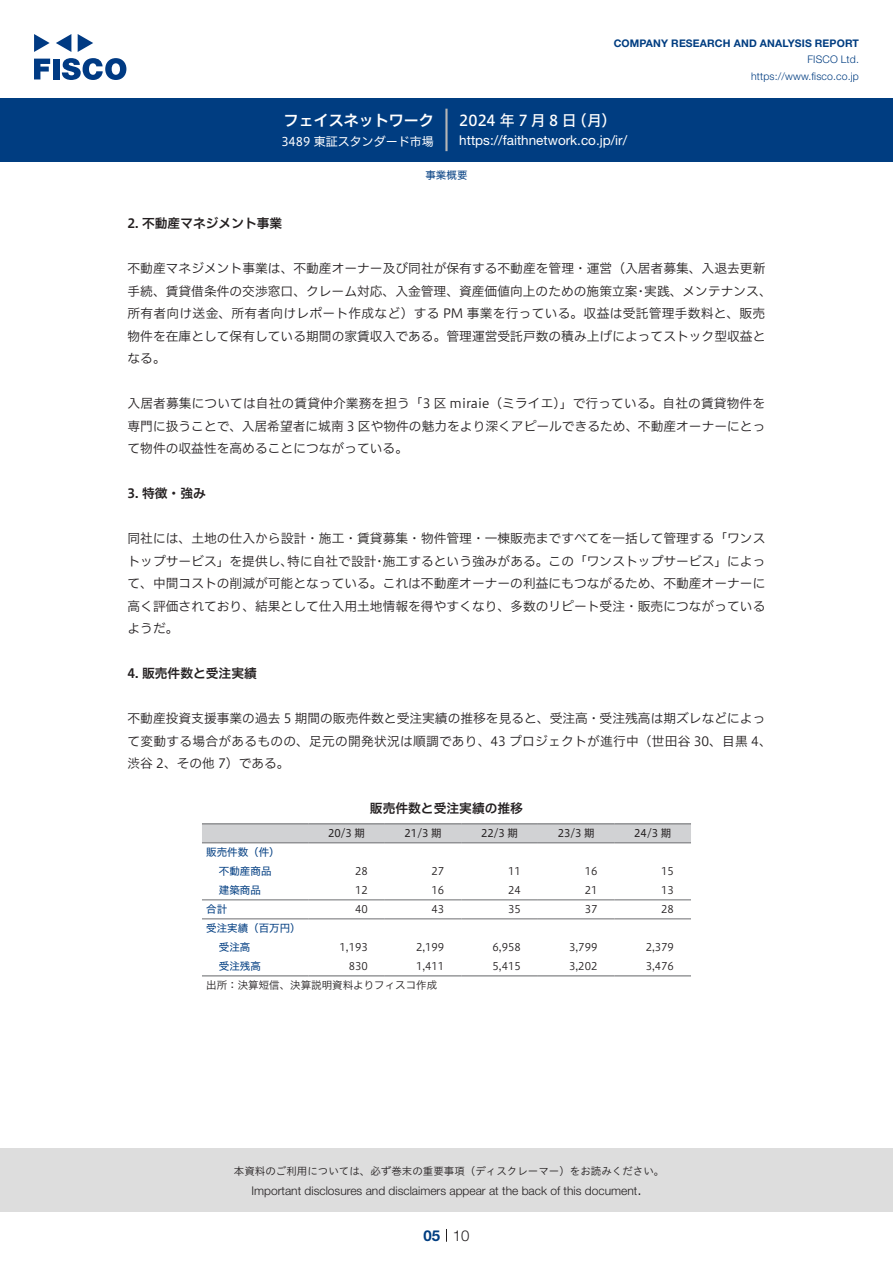
<style>
.page{position:relative;width:893px;height:1263px;background:#fff}
.page>*{position:absolute;margin:0;border:0;box-sizing:border-box;transform-origin:0 0}
.t1{font:15px "Hiragino UD Sans F Std N W5";letter-spacing:.215em;color:#fff}
.t2{font:15px "Hiragino UD Sans F Std N W6";color:#fff}
.t3{font:300 15px "Helvetica Neue LT Std";color:#231f20}
.t4{font:700 15px "Helvetica Neue LT Std";color:#003d81}
.t5{font:13.5px "Helvetica Neue LT Std";color:#fff}
.本文{font:12.75px/22.5px "Hiragino UD Sans F Std N W3";color:#231f20}
.小タイトル{font:12.75px "Hiragino UD Sans F Std N W6";color:#231f20}
.チャートタイトル{font:12.75px "Hiragino UD Sans F Std N W6";color:#231f20}
.t6{font:300 12px "Helvetica Neue LT Std";color:#231f20}
.t7{font:12px "Hiragino UD Sans F Std N W4";color:#fff}
.表数字{font:10.5px "Hiragino UD Sans F Std N W3";color:#231f20}
.t8{font:10.5px "Hiragino UD Sans Std W3";color:#231f20}
.t9{font:700 10.5px "Helvetica Neue LT Std";letter-spacing:.015em;color:#003d81}
.t10{font:300 10.5px/16.5px "Helvetica Neue LT Std";letter-spacing:.015em;color:#003d81;text-align:right}
.表上{font:10.5px "Hiragino UD Sans F Std N W4";color:#231f20}
.表組み基本スタイル{font:10.5px "Hiragino UD Sans F Std N W3";color:#231f20}
.表左{font:10.5px "Hiragino UD Sans F Std N W4";color:#003d81}
.表左3{font:10.5px "Hiragino UD Sans F Std N W4";color:#003d81}
.ヘッダー{font:10.5px "Hiragino UD Sans F Std N W4";color:#003d81}
</style>
<div class="page">
<div style="left:0;top:1148px;width:893px;height:64px;background:#ddd"></div>
<svg style="left:34px;top:59px;width:16px;height:20px"></svg>
<div style="left:53px;top:59px;width:6px;height:20px;background:#003a83"></div>
<svg style="left:62px;top:58px;width:64px;height:22px"></svg>
<svg style="left:34px;top:34px;width:16px;height:18px"></svg>
<svg style="left:78px;top:34px;width:15px;height:18px"></svg>
<svg style="left:56px;top:34px;width:15px;height:18px"></svg>
<div style="left:0;top:98px;width:893px;height:64px;background:#003d81"></div>
<hr style="left:445px;top:109px;width:3px;height:42px;background:#b5b5b6">
<svg style="left:446px;top:1229px;width:1px;height:13px"></svg>
<div style="left:202px;top:824px;width:489px;height:18px;background:#d1d2d4"></div>
<hr style="left:202px;top:842px;width:106px;height:1px;background:#6c6d70">
<hr style="left:308px;top:842px;width:77px;height:1px;background:#6c6d70">
<hr style="left:385px;top:842px;width:76px;height:1px;background:#6c6d70">
<hr style="left:461px;top:842px;width:77px;height:1px;background:#6c6d70">
<hr style="left:538px;top:842px;width:76px;height:1px;background:#6c6d70">
<hr style="left:614px;top:842px;width:77px;height:1px;background:#6c6d70">
<hr style="left:202px;top:900px;width:106px;height:1px;background:#6c6d70">
<hr style="left:308px;top:900px;width:77px;height:1px;background:#6c6d70">
<hr style="left:385px;top:900px;width:76px;height:1px;background:#6c6d70">
<hr style="left:461px;top:900px;width:77px;height:1px;background:#6c6d70">
<hr style="left:538px;top:900px;width:76px;height:1px;background:#6c6d70">
<hr style="left:614px;top:900px;width:77px;height:1px;background:#6c6d70">
<hr style="left:202px;top:919px;width:106px;height:1px;background:#6c6d70">
<hr style="left:308px;top:919px;width:77px;height:1px;background:#6c6d70">
<hr style="left:385px;top:919px;width:76px;height:1px;background:#6c6d70">
<hr style="left:461px;top:919px;width:77px;height:1px;background:#6c6d70">
<hr style="left:538px;top:919px;width:76px;height:1px;background:#6c6d70">
<hr style="left:614px;top:919px;width:77px;height:1px;background:#6c6d70">
<hr style="left:202px;top:823px;width:106px;height:1px;background:#6c6d70">
<hr style="left:308px;top:823px;width:77px;height:1px;background:#6c6d70">
<hr style="left:385px;top:823px;width:76px;height:1px;background:#6c6d70">
<hr style="left:461px;top:823px;width:77px;height:1px;background:#6c6d70">
<hr style="left:538px;top:823px;width:76px;height:1px;background:#6c6d70">
<hr style="left:614px;top:823px;width:77px;height:1px;background:#6c6d70">
<hr style="left:202px;top:975px;width:106px;height:1px;background:#6c6d70">
<hr style="left:308px;top:975px;width:77px;height:1px;background:#6c6d70">
<hr style="left:385px;top:975px;width:76px;height:1px;background:#6c6d70">
<hr style="left:461px;top:975px;width:77px;height:1px;background:#6c6d70">
<hr style="left:538px;top:975px;width:76px;height:1px;background:#6c6d70">
<hr style="left:614px;top:975px;width:77px;height:1px;background:#6c6d70">
<p class="t2" style="left:284px;top:109px;width:152px">フェイスネットワーク</p>
<p class="t7" style="left:281px;top:132px;width:154px">3489 東証スタンダード市場</p>
<p class="t9" style="left:614px;top:37px;width:247px">COMPANY RESEARCH AND ANALYSIS REPORT</p>
<p class="t10" style="left:751px;top:51px;width:109px">FISCO Ltd. https://www.fisco.co j p.</p>
<p class="t1" style="left:459px;top:109px;width:119px">2024年7月8日</p>
<p class="t1" style="left:572px;top:109px;width:46px">（月(</p>
<p class="t5" style="left:459px;top:132px;width:169px">https://faithnetwork. c o j p. /i r/</p>
<p class="ヘッダー" style="left:425px;top:167px;width:43px">事業概要</p>
<p class="小タイトル" style="left:128px;top:214px;width:156px">2. 不動産マネジメント事業</p>
<p class="本文" style="left:644px;top:256px;width:129px;text-indent:-517px">不動産マネジメント事業は、不動産オーナー及び同社が保有する不動産を管理・運営（入居者募集、入退去更新実践、メンテナンス、</p>
<p class="本文" style="left:128px;top:279px;width:639px">手続、賃貸借条件の交渉窓口、クレーム対応、入金管理、資産価値向上のための施策立案<br>所有者向け送金、所有者向けレポート作成など）する PM 事業を行っている。収益は受託管理手数料と、販売物件を在庫として保有している期間の家賃収入である。管理運営受託戸数の積み上げによってストック型収益となる。</p>
<p class="本文" style="left:128px;top:391px;width:639px;text-align:justify">入居者募集については自社の賃貸仲介業務を担う「3 区 miraie（ミライエ）」で行っている。自社の賃貸物件を専門に扱うことで、入居希望者に城南 3 区や物件の魅力をより深くアピールできるため、不動産オーナーにとって物件の収益性を高めることにつながっている。</p>
<p class="小タイトル" style="left:128px;top:484px;width:80px">3. 特徴・強み</p>
<p class="本文" style="left:128px;top:526px;width:639px;text-align:right">同社には、土地の仕入から設計・施工・賃貸募集・物件管理・一棟販売まですべてを一括して管理する「ワンス施工するという強みがある。この「ワンストップサービス」によっ</p>
<p class="本文" style="left:635px;top:279px;width:14px">・</p>
<p class="本文" style="left:128px;top:549px;width:639px">トップサービス」を提供し、<br>て、中間コストの削減が可能となっている。これは不動産オーナーの利益にもつながるため、不動産オーナーに高く評価されており、結果として仕入用土地情報を得やすくなり、多数のリピート受注・販売につながっているようだ。</p>
<p class="小タイトル" style="left:128px;top:664px;width:131px">4. 販売件数と受注実績</p>
<p class="本文" style="left:128px;top:706px;width:646px">不動産投資支援事業の過去 5 期間の販売件数と受注実績の推移を見ると、受注高・受注残高は期ズレなどによって変動する場合があるものの、足元の開発状況は順調であり、43 プロジェクトが進行中（世田谷 30、目黒 4、渋谷 2、その他 7）である。</p>
<p class="チャートタイトル" style="left:370px;top:799px;width:155px">販売件数と受注実績の推移</p>
<p class="表上" style="left:634px;top:825px;width:39px">24/3 期</p>
<p class="本文" style="left:287px;top:549px;width:91px">特に自社で設計</p>
<p class="本文" style="left:373px;top:549px;width:14px">・</p>
<p class="表上" style="left:328px;top:825px;width:39px">20/3 期</p>
<p class="表上" style="left:405px;top:825px;width:39px">21/3 期</p>
<p class="表上" style="left:481px;top:825px;width:39px">22/3 期</p>
<p class="表上" style="left:558px;top:825px;width:39px">23/3 期</p>
<p class="表左" style="left:206px;top:844px;width:75px">販売件数（件(</p>
<p class="表左3" style="left:219px;top:863px;width:54px">不動産商品</p>
<p class="表数字" style="left:355px;top:863px;width:14px">28</p>
<p class="表数字" style="left:432px;top:863px;width:14px">27</p>
<p class="表数字" style="left:508px;top:863px;width:14px">11</p>
<p class="表数字" style="left:585px;top:863px;width:14px">16</p>
<p class="表数字" style="left:661px;top:863px;width:14px">15</p>
<p class="表左3" style="left:219px;top:882px;width:43px">建築商品</p>
<p class="表数字" style="left:355px;top:882px;width:14px">12</p>
<p class="表数字" style="left:432px;top:882px;width:14px">16</p>
<p class="表数字" style="left:508px;top:882px;width:14px">24</p>
<p class="表数字" style="left:585px;top:882px;width:14px">21</p>
<p class="表数字" style="left:661px;top:882px;width:14px">13</p>
<p class="表左" style="left:206px;top:901px;width:22px">合計</p>
<p class="表左" style="left:206px;top:920px;width:96px">受注実績（百万円(</p>
<p class="表数字" style="left:355px;top:901px;width:14px">40</p>
<p class="表数字" style="left:432px;top:901px;width:14px">43</p>
<p class="表数字" style="left:508px;top:901px;width:14px">35</p>
<p class="表数字" style="left:585px;top:901px;width:14px">37</p>
<p class="表数字" style="left:661px;top:901px;width:14px">28</p>
<p class="表左3" style="left:219px;top:939px;width:33px">受注高</p>
<p class="表数字" style="left:339px;top:939px;width:30px">1,193</p>
<p class="表数字" style="left:416px;top:939px;width:30px">2,199</p>
<p class="表数字" style="left:493px;top:939px;width:30px">6,958</p>
<p class="表数字" style="left:569px;top:939px;width:30px">3,799</p>
<p class="表数字" style="left:646px;top:939px;width:30px">2,379</p>
<p class="表左3" style="left:219px;top:958px;width:43px">受注残高</p>
<p class="表組み基本スタイル" style="left:206px;top:977px;width:232px">出所：決算短信、決算説明資料よりフィスコ作成</p>
<p class="表数字" style="left:349px;top:958px;width:21px">830</p>
<p class="表数字" style="left:416px;top:958px;width:30px">1,411</p>
<p class="表数字" style="left:493px;top:958px;width:30px">5,415</p>
<p class="表数字" style="left:569px;top:958px;width:30px">3,202</p>
<p class="表数字" style="left:646px;top:958px;width:30px">3,476</p>
<p class="t8" style="left:234px;top:1163px;width:432px">本資料のご利用については、必ず巻末の重要事項（ディスクレーマー）をお読みください。</p>
<p class="t3" style="left:637px;top:1180px;width:6px">.</p>
<p class="t6" style="left:251px;top:1183px;width:387px">Important disclosures and disclaimers appear at the back of this document</p>
<p class="t4" style="left:423px;top:1226px;width:18px">05</p>
<p class="t3" style="left:453px;top:1226px;width:18px">10</p>
</div>
